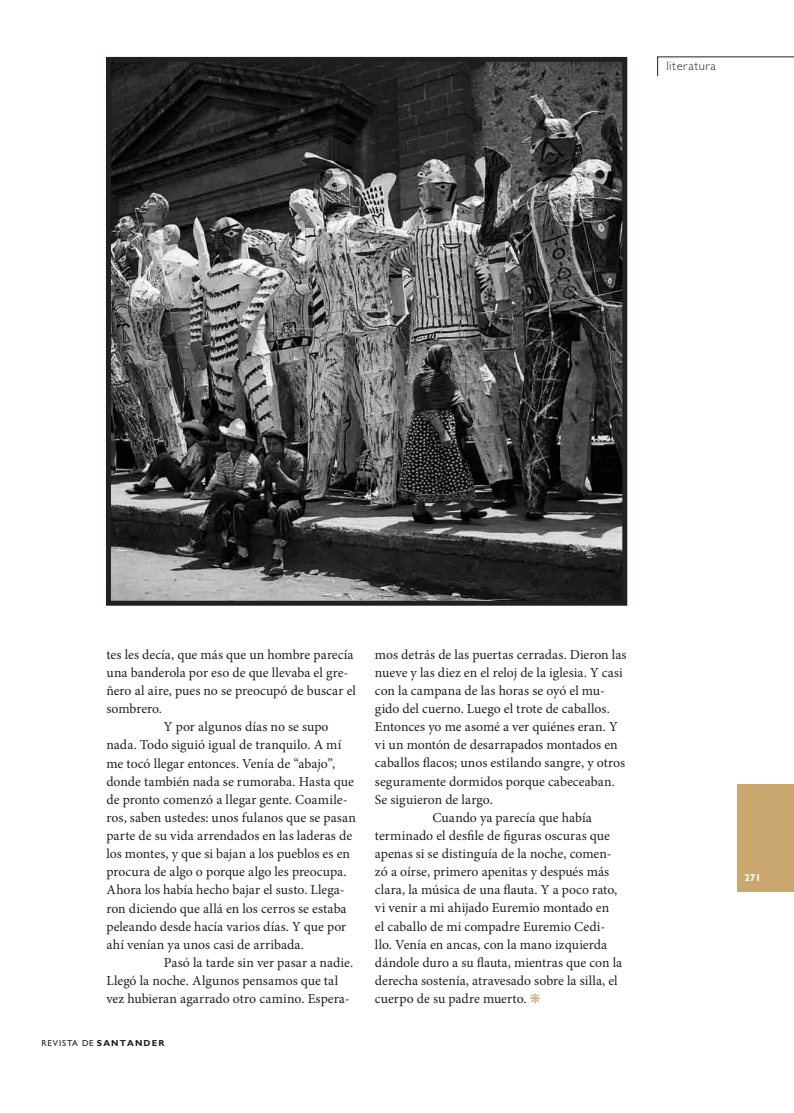
<style>
.page{position:relative;width:794px;height:1113px;background:#fff}
.page>*{position:absolute;margin:0;border:0;box-sizing:border-box;transform-origin:0 0}
.t1{font:13.75px "Minion Pro";color:#231f20}
.t2{font:300 12.5px "Gill Sans Std";letter-spacing:.05em;color:#231f20}
.t3{font:700 10px "Gill Sans Std";color:#fff}
.t4{font:8.75px "Gill Sans Std";letter-spacing:.1em;color:#231f20}
.s1{font-weight:700}
.s2{color:#cba770}
</style>
<div class="page">
<svg style="left:627px;top:57px;width:167px;height:23px"></svg>
<div style="left:737px;top:784px;width:57px;height:107px;background:#cba770"></div>
<img style="left:112px;top:63px;width:509px;height:536px">
<div style="left:106px;top:57px;width:521px;height:548px;border:5px solid #231f20"></div>
<p class="t2" style="left:666px;top:58px;width:51px">literatura</p>
<p class="t1" style="left:106px;top:645px;width:248px">tes les decía, que más que un hombre parecía</p>
<p class="t1" style="left:106px;top:663px;width:243px">una banderola por eso de que llevaba el gre-</p>
<p class="t1" style="left:106px;top:681px;width:251px">ñero al aire, pues no se preocupó de buscar el</p>
<p class="t1" style="left:106px;top:699px;width:57px">sombrero.</p>
<p class="t1" style="left:164px;top:717px;width:166px">Y por algunos días no se supo</p>
<p class="t1" style="left:106px;top:736px;width:236px">nada. Todo siguió igual de tranquilo. A mí</p>
<p class="t1" style="left:106px;top:754px;width:230px">me tocó llegar entonces. Venía de “abajo”,</p>
<p class="t1" style="left:106px;top:772px;width:249px">donde también nada se rumoraba. Hasta que</p>
<p class="t1" style="left:106px;top:790px;width:243px">de pronto comenzó a llegar gente. Coamile-</p>
<p class="t1" style="left:106px;top:808px;width:251px">ros, saben ustedes: unos fulanos que se pasan</p>
<p class="t1" style="left:106px;top:826px;width:247px">parte de su vida arrendados en las laderas de</p>
<p class="t1" style="left:106px;top:844px;width:245px">los montes, y que si bajan a los pueblos es en</p>
<p class="t1" style="left:106px;top:862px;width:242px">procura de algo o porque algo les preocupa.</p>
<p class="t1" style="left:106px;top:880px;width:240px">Ahora los había hecho bajar el susto. Llega-</p>
<p class="t1" style="left:106px;top:899px;width:242px">ron diciendo que allá en los cerros se estaba</p>
<p class="t1" style="left:106px;top:917px;width:241px">peleando desde hacía varios días. Y que por</p>
<p class="t1" style="left:106px;top:935px;width:199px">ahí venían ya unos casi de arribada.</p>
<p class="t1" style="left:164px;top:953px;width:191px">Pasó la tarde sin ver pasar a nadie.</p>
<p class="t1" style="left:106px;top:971px;width:233px">Llegó la noche. Algunos pensamos que tal</p>
<p class="t1" style="left:106px;top:989px;width:245px">vez hubieran agarrado otro camino. Espera-</p>
<p class="t4" style="left:41px;top:1037px;width:124px">REVISTA DE <span class="s1">SANTANDER</span></p>
<p class="t1" style="left:375px;top:645px;width:253px">mos detrás de las puertas cerradas. Dieron las</p>
<p class="t1" style="left:375px;top:663px;width:249px">nueve y las diez en el reloj de la iglesia. Y casi</p>
<p class="t1" style="left:375px;top:681px;width:231px">con la campana de las horas se oyó el mu-</p>
<p class="t1" style="left:375px;top:699px;width:236px">gido del cuerno. Luego el trote de caballos.</p>
<p class="t1" style="left:375px;top:717px;width:244px">Entonces yo me asomé a ver quiénes eran. Y</p>
<p class="t1" style="left:375px;top:735px;width:244px">vi un montón de desarrapados montados en</p>
<p class="t1" style="left:375px;top:754px;width:252px">caballos flacos; unos estilando sangre, y otros</p>
<p class="t1" style="left:375px;top:772px;width:241px">seguramente dormidos porque cabeceaban.</p>
<p class="t1" style="left:375px;top:790px;width:119px">Se siguieron de largo.</p>
<p class="t1" style="left:432px;top:808px;width:161px">Cuando ya parecía que había</p>
<p class="t1" style="left:375px;top:826px;width:236px">terminado el desfile de figuras oscuras que</p>
<p class="t1" style="left:375px;top:844px;width:238px">apenas si se distinguía de la noche, comen-</p>
<p class="t1" style="left:375px;top:862px;width:236px">zó a oírse, primero apenitas y después más</p>
<p class="t1" style="left:375px;top:880px;width:244px">clara, la música de una flauta. Y a poco rato,</p>
<p class="t1" style="left:375px;top:899px;width:236px">vi venir a mi ahijado Euremio montado en</p>
<p class="t1" style="left:375px;top:917px;width:232px">el caballo de mi compadre Euremio Cedi-</p>
<p class="t1" style="left:375px;top:935px;width:234px">llo. Venía en ancas, con la mano izquierda</p>
<p class="t1" style="left:375px;top:953px;width:249px">dándole duro a su flauta, mientras que con la</p>
<p class="t1" style="left:375px;top:971px;width:244px">derecha sostenía, atravesado sobre la silla, el</p>
<p class="t1" style="left:375px;top:989px;width:167px">cuerpo de su padre muerto. <span class="s2">❋</span></p>
<p class="t3" style="left:744px;top:872px;width:18px">271</p>
</div>
